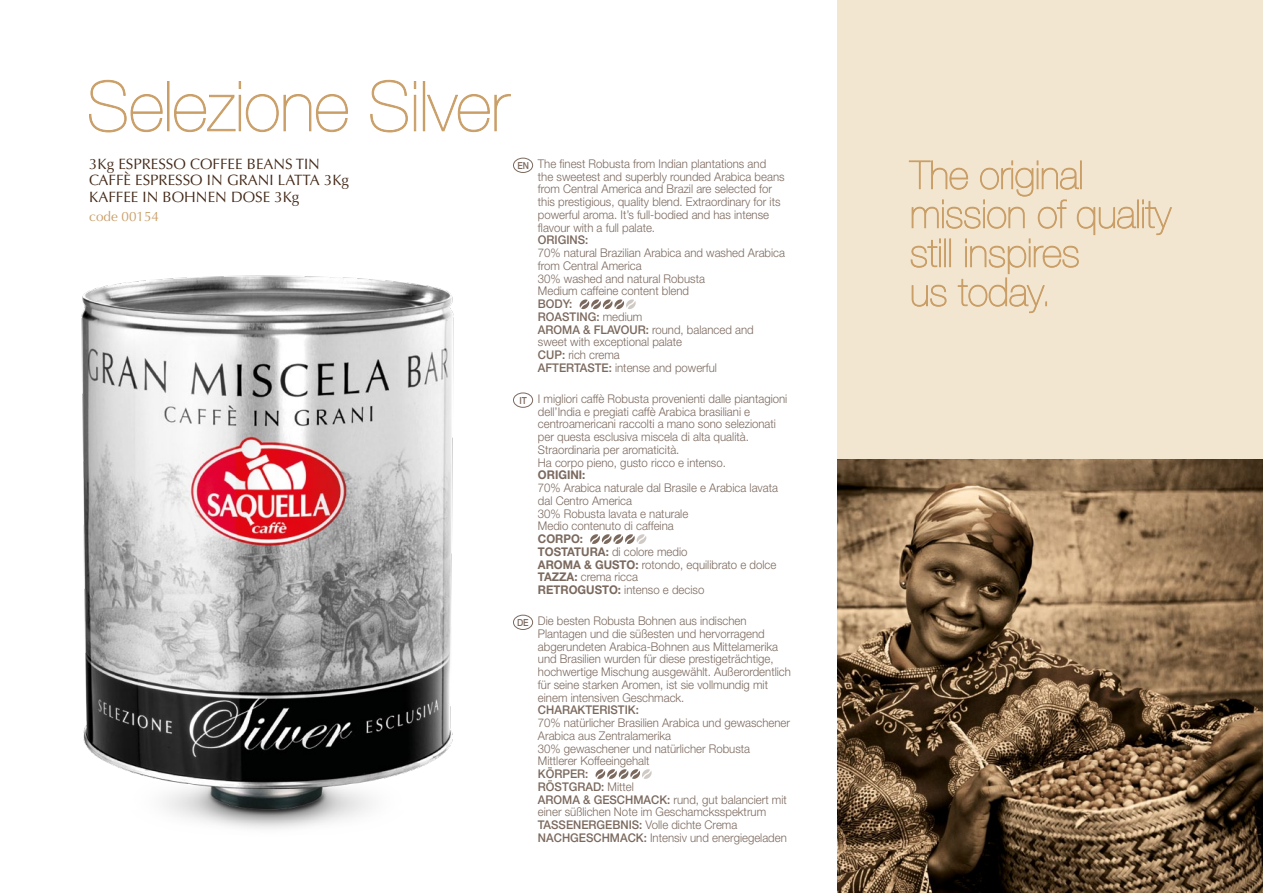
<style>
.page{position:relative;width:1263px;height:893px;background:#fff}
.page>*{position:absolute;margin:0;border:0;box-sizing:border-box;transform-origin:0 0}
.t1{font:200 69px "Helvetica Neue";color:#ca9e67}
.t2{font:15px/16.5px "Optima";color:#432918}
.t3{font:13.5px "Optima";color:#ca9e67}
.t4{font:300 12px/12.8px "Helvetica Neue";color:#7b695e;scale:.95 1}
.t5{font:500 12px "Helvetica Neue";color:#7b695e;scale:.95 1}
.t6{font:700 12px "Helvetica Neue";color:#7b695e;scale:.95 1}
.t7{font:500 9.75px "Helvetica Neue";color:#7b695e;scale:.89 1}
.s1{font-weight:500}
.s2{font-weight:700}
</style>
<div class="page">
<img style="left:81px;top:275px;width:452px;height:554px">
<svg style="left:89px;top:80px;width:74px;height:53px"></svg>
<div style="left:167px;top:81px;width:2px;height:50px;border:1px solid #ca9e67"></div>
<svg style="left:174px;top:81px;width:174px;height:51px"></svg>
<svg style="left:370px;top:80px;width:38px;height:53px"></svg>
<div style="left:414px;top:95px;width:2px;height:36px;border:1px solid #ca9e67"></div>
<svg style="left:414px;top:81px;width:2px;height:8px"></svg>
<div style="left:423px;top:81px;width:2px;height:50px;border:1px solid #ca9e67"></div>
<svg style="left:427px;top:94px;width:84px;height:38px"></svg>
<div style="left:513px;top:615px;width:20px;height:15px;border:1px solid #7b695e;border-radius:50%"></div>
<div style="left:513px;top:393px;width:20px;height:15px;border:1px solid #7b695e;border-radius:50%"></div>
<div style="left:513px;top:158px;width:20px;height:15px;border:1px solid #7b695e;border-radius:50%"></div>
<svg style="left:595px;top:769px;width:57px;height:10px"></svg>
<svg style="left:590px;top:534px;width:57px;height:10px"></svg>
<svg style="left:579px;top:299px;width:57px;height:11px"></svg>
<div style="left:838px;top:0;width:425px;height:893px;background:#f2e6d0"></div>
<img style="left:838px;top:459px;width:425px;height:434px">
<div style="left:1137px;top:200px;width:2px;height:28px;border:1px solid #ca9e67"></div>
<svg style="left:1142px;top:200px;width:30px;height:35px"></svg>
<svg style="left:909px;top:160px;width:227px;height:153px"></svg>
<h1 class="t1" style="left:87px;top:67px;width:423px">Selezione Silver</h1>
<p class="t2" style="left:89px;top:156px;width:261px">3Kg ESPRESSO COFFEE BEANS TIN<br>CAFFÈ ESPRESSO IN GRANI LATTA 3Kg<br>KAFFEE IN BOHNEN DOSE 3Kg</p>
<p class="t3" style="left:89px;top:209px;width:71px">code 00154</p>
<p class="t7" style="left:517px;top:159px;width:14px">EN</p>
<p class="t4" style="left:538px;top:157px;width:261px">The finest Robusta from Indian plantations and the sweetest and superbly rounded Arabica beans from Central America and Brazil are selected for this prestigious, quality blend. Extraordinary for its powerful aroma. It’s full-bodied and has intense flavour with a full palate.</p>
<p class="t5" style="left:538px;top:233px;width:55px">ORIGINS:</p>
<p class="t4" style="left:538px;top:246px;width:262px">70% natural Brazilian Arabica and washed Arabica from Central America<br>30% washed and natural Robusta<br>Medium caffeine content blend</p>
<p class="t4" style="left:538px;top:297px;width:229px"><span class="s1">BODY:<br>ROASTING:</span> medium<br><span class="s1">AROMA &amp; FLAVOUR:</span> round, balanced and sweet with exceptional palate<br><span class="s1">CUP:</span> rich crema<br><span class="s1">AFTERTASTE:</span> intense and powerful</p>
<p class="t7" style="left:519px;top:394px;width:10px">IT</p>
<p class="t4" style="left:538px;top:392px;width:264px">I migliori caffè Robusta provenienti dalle piantagioni dell’India e pregiati caffè Arabica brasiliani e centroamericani raccolti a mano sono selezionati per questa esclusiva miscela di alta qualità.<br>Straordinaria per aromaticità.<br>Ha corpo pieno, gusto ricco e intenso.</p>
<p class="t6" style="left:538px;top:468px;width:51px">ORIGINI:</p>
<p class="t4" style="left:538px;top:481px;width:254px">70% Arabica naturale dal Brasile e Arabica lavata dal Centro America<br>30% Robusta lavata e naturale<br>Medio contenuto di caffeina</p>
<p class="t4" style="left:538px;top:532px;width:252px"><span class="s2">CORPO:<br>TOSTATURA:</span> di colore medio<br><span class="s2">AROMA &amp; GUSTO:</span> rotondo, equilibrato e dolce<br><span class="s2">TAZZA:</span> crema ricca<br><span class="s2">RETROGUSTO:</span> intenso e deciso</p>
<p class="t7" style="left:517px;top:616px;width:14px">DE</p>
<p class="t4" style="left:538px;top:614px;width:268px">Die besten Robusta Bohnen aus indischen Plantagen und die süßesten und hervorragend abgerundeten Arabica-Bohnen aus Mittelamerika und Brasilien wurden für diese prestigeträchtige, hochwertige Mischung ausgewählt. Außerordentlich für seine starken Aromen, ist sie vollmundig mit einem intensiven Geschmack.</p>
<p class="t5" style="left:538px;top:703px;width:108px">CHARAKTERISTIK:</p>
<p class="t4" style="left:538px;top:716px;width:267px">70% natürlicher Brasilien Arabica und gewaschener Arabica aus Zentralamerika<br>30% gewaschener und natürlicher Robusta Mittlerer Koffeeingehalt</p>
<p class="t4" style="left:538px;top:767px;width:264px"><span class="s1">KÖRPER:<br>RÖSTGRAD:</span> Mittel<br><span class="s1">AROMA &amp; GESCHMACK:</span> rund, gut balanciert mit einer süßlichen Note im Geschamcksspektrum<br><span class="s1">TASSENERGEBNIS:</span> Volle dichte Crema<br><span class="s1">NACHGESCHMACK:</span> Intensiv und energiegeladen</p>
</div>
